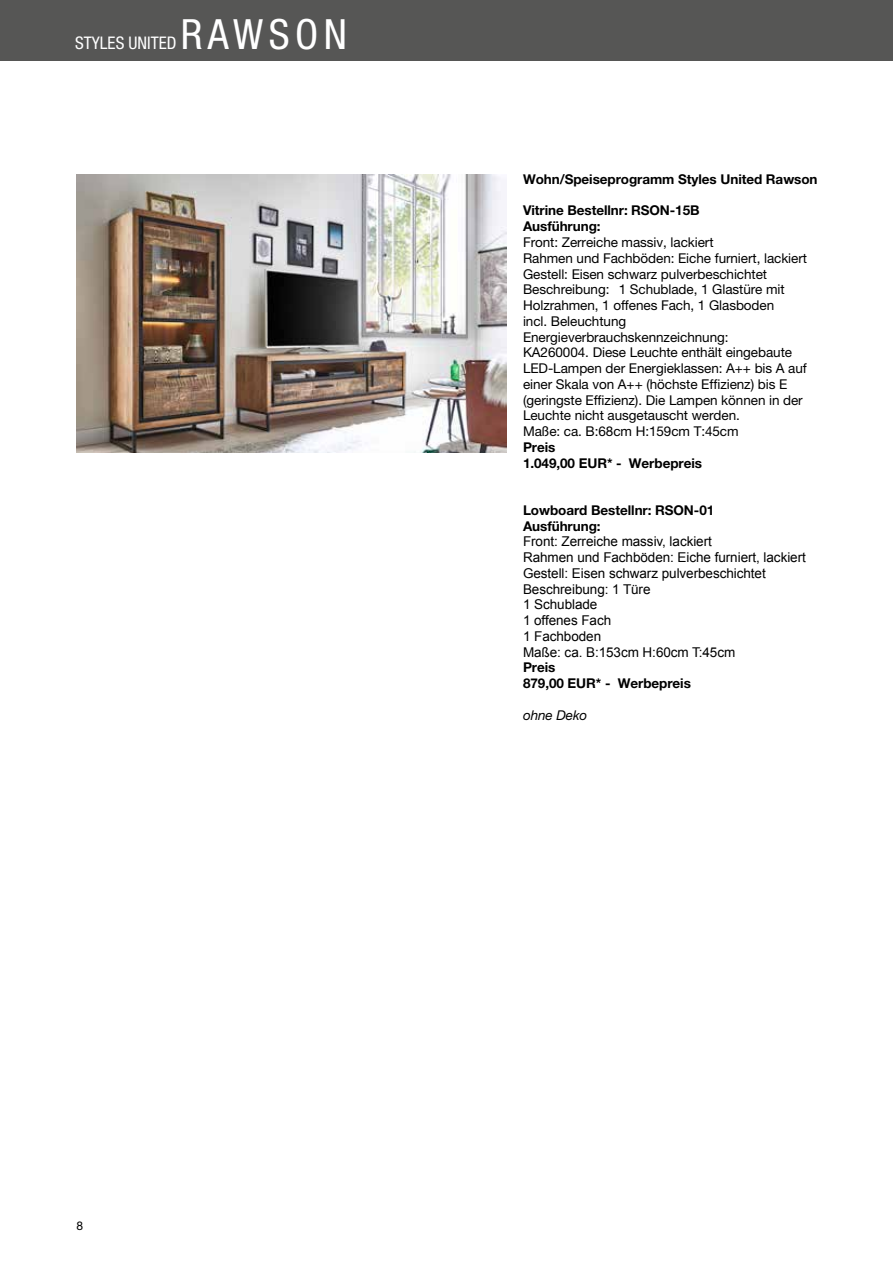
<style>
.page{position:relative;width:893px;height:1263px;background:#fff}
.page>*{position:absolute;margin:0;border:0;box-sizing:border-box;transform-origin:0 0}
.t1{font:condensed 41.7px "Helvetica Neue LT Pro";letter-spacing:.13em;color:#fff}
.t2{font:condensed 17.4px "Helvetica Neue LT Pro";color:#fff}
.t3{font:13.5px/15.8px "Helvetica Neue LT Pro";letter-spacing:-.005em;color:#000}
.t4{font:13.5px/15.8px "Arial";letter-spacing:-.005em;color:#000}
.t5{font:700 13.5px/15.8px "Helvetica Neue LT Pro";letter-spacing:-.005em;color:#000}
.t6{font:italic 13.5px "Helvetica Neue LT Pro";letter-spacing:-.005em;color:#000}
.t7{font:12px "Helvetica Neue LT Pro";color:#000}
</style>
<div class="page">
<div style="left:0;top:0;width:893px;height:61px;background:#565655"></div>
<img style="left:77px;top:174px;width:429px;height:279px">
<h1 class="t1" style="left:181px;top:10px;width:168px">RAWSON</h1>
<p class="t2" style="left:75px;top:33px;width:103px">STYLES UNITED</p>
<p class="t5" style="left:523px;top:171px;width:296px">Wohn/Speiseprogramm Styles United Rawson</p>
<p class="t5" style="left:523px;top:202px;width:178px">Vitrine Bestellnr: RSON-15B<br>Ausführung:</p>
<p class="t3" style="left:523px;top:234px;width:286px">Front: Zerreiche massiv, lackiert<br>Rahmen und Fachböden: Eiche furniert, lackiert Gestell: Eisen schwarz pulverbeschichtet Beschreibung: 1 Schublade, 1 Glastüre mit Holzrahmen, 1 offenes Fach, 1 Glasboden<br>incl. Beleuchtung Energieverbrauchskennzeichnung:<br>KA260004. Diese Leuchte enthält eingebaute LED-Lampen der Energieklassen: A++ bis A auf einer Skala von A++ (höchste Effizienz) bis E (geringste Effizienz). Die Lampen können in der Leuchte nicht ausgetauscht werden.<br>Maße: ca. B:68cm H:159cm T:45cm</p>
<p class="t5" style="left:523px;top:439px;width:181px">Preis<br>1.049,00 EUR* - Werbepreis</p>
<p class="t5" style="left:523px;top:502px;width:193px">Lowboard Bestellnr: RSON-01<br>Ausführung:</p>
<p class="t4" style="left:523px;top:534px;width:284px">Front: Zerreiche massiv, lackiert<br>Rahmen und Fachböden: Eiche furniert, lackiert<br>Gestell: Eisen schwarz pulverbeschichtet<br>Beschreibung: 1 Türe<br>1 Schublade<br>1 offenes Fach<br>1 Fachboden<br>Maße: ca. B:153cm H:60cm T:45cm</p>
<p class="t5" style="left:523px;top:659px;width:169px">Preis<br>879,00 EUR* - Werbepreis</p>
<p class="t6" style="left:523px;top:707px;width:66px">ohne Deko</p>
<p class="t7" style="left:77px;top:1219px;width:8px">8</p>
</div>
